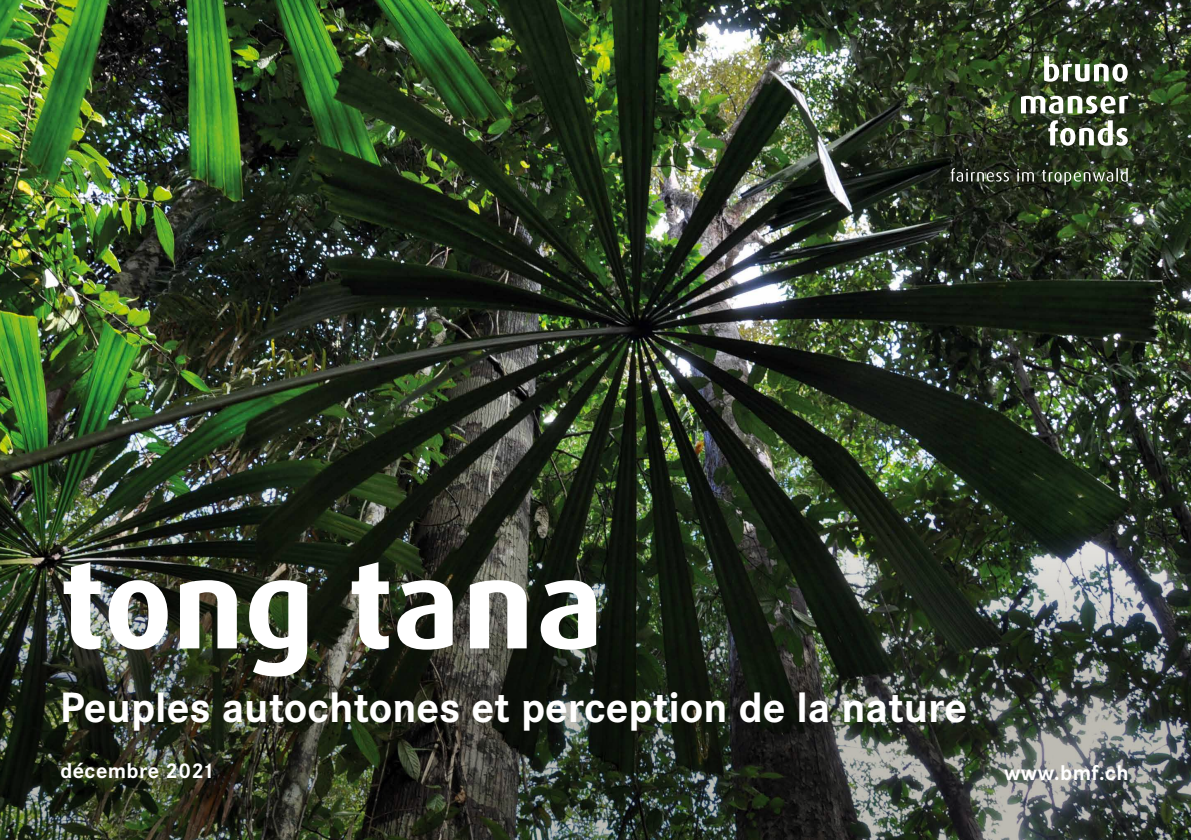
<style>
.page{position:relative;width:1191px;height:840px;background:#fff}
.page>*{position:absolute;margin:0;border:0;box-sizing:border-box;transform-origin:0 0}
.t1{font:700 124px "Dax";color:#fff}
.t2{font:700 44px "Corporate S";color:#fff}
.t3{font:700 22px "Corporate S";letter-spacing:.02em;color:#fff}
</style>
<div class="page">
<img style="left:0;top:0;width:1191px;height:414px">
<img style="left:0;top:414px;width:1191px;height:425px">
<div style="left:884px;top:0;width:307px;height:267px;background:#000;opacity:.75"></div>
<svg style="left:950px;top:168px;width:177px;height:17px;background:#4b5544"></svg>
<svg style="left:1048px;top:120px;width:79px;height:26px"></svg>
<svg style="left:1021px;top:96px;width:107px;height:18px"></svg>
<svg style="left:1044px;top:56px;width:83px;height:26px"></svg>
<h1 class="t1" style="left:60px;top:535px;width:545px">tong tana</h1>
<p class="t2" style="left:60px;top:682px;width:909px">Peuples autochtones et perception de la nature</p>
<p class="t3" style="left:60px;top:757px;width:155px">décembre 2021</p>
<p class="t3" style="left:1004px;top:759px;width:126px">www.bmf.ch</p>
</div>
